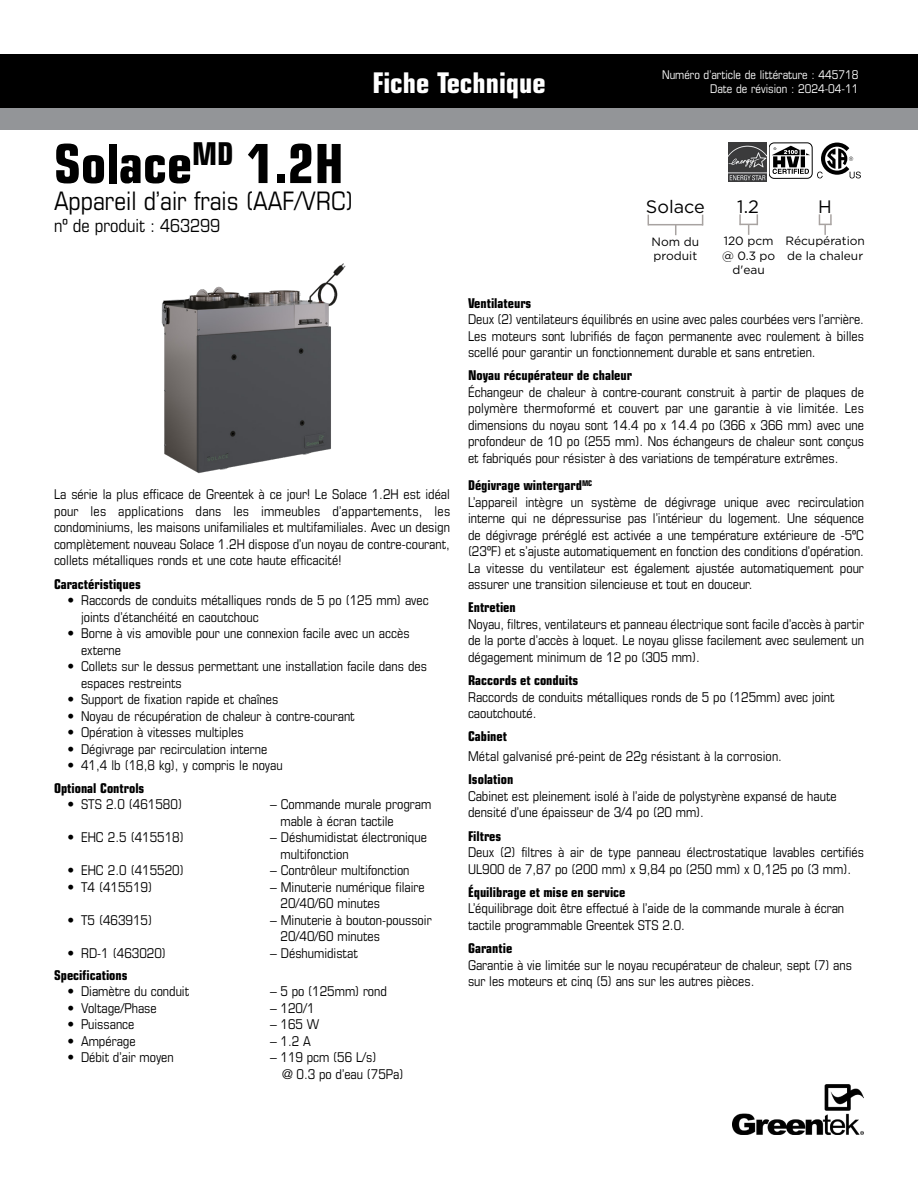
<style>
.page{position:relative;width:918px;height:1188px;background:#fff}
.page>*{position:absolute;margin:0;border:0;box-sizing:border-box;transform-origin:0 0}
.t1{font:700 condensed 54px "Eurostile LT Std";color:#000}
.t2{font:700 condensed 28.5px "Eurostile LT Std";color:#fff}
.t3{font:condensed 25.5px "Eurostile LT Std";color:#000}
.t4{font:condensed 18px "Eurostile LT Std";color:#000}
.t5{font:18px "Gotham";color:#000}
.t6{font:condensed 13.5px/16.5px "Eurostile LT Std";color:#000}
.t7{font:700 condensed 13.5px "Eurostile LT Std";color:#000}
.t8{font:condensed 12px/14.4px "Eurostile LT Std";color:#fff;text-align:right}
.t9{font:12px/14.4px "Gotham";color:#000}
.s1{font-weight:700}
</style>
<div class="page">
<div style="left:0;top:54px;width:918px;height:54px;background:#000"></div>
<div style="left:0;top:108px;width:918px;height:22px;background:#939598"></div>
<img style="left:733px;top:1084px;width:131px;height:50px">
<img style="left:161px;top:263px;width:185px;height:211px">
<svg style="left:817px;top:143px;width:44px;height:35px"></svg>
<div style="left:769px;top:143px;width:43px;height:36px;border:1px solid #000;border-radius:5px"></div>
<svg style="left:772px;top:146px;width:38px;height:28px"></svg>
<img style="left:729px;top:143px;width:38px;height:38px">
<svg style="left:739px;top:214px;width:19px;height:21px"></svg>
<svg style="left:819px;top:214px;width:13px;height:21px"></svg>
<hr style="left:648px;top:224px;width:55px;height:1px;background:#a8a3a1">
<h1 class="t1" style="left:54px;top:131px;width:291px">Solace<sup>MD</sup> 1.2H</h1>
<h3 class="t3" style="left:54px;top:186px;width:301px">Appareil d’air frais (AAF/VRC)</h3>
<h3 class="t4" style="left:54px;top:214px;width:168px">no de produit : 463299</h3>
<h2 class="t2" style="left:372px;top:65px;width:175px">Fiche Technique</h2>
<p class="t8" style="left:662px;top:67px;width:198px">Numéro d’article de littérature : 445718<br>Date de révision : 2024-04-11</p>
<h3 class="t5" style="left:646px;top:197px;width:60px">Solace</h3>
<p class="t9" style="left:652px;top:234px;width:49px">Nom du produit</p>
<h3 class="t5" style="left:737px;top:197px;width:23px">1.2</h3>
<h3 class="t5" style="left:818px;top:197px;width:15px">H</h3>
<p class="t9" style="left:722px;top:234px;width:55px;text-align:center">120 pcm @ 0.3 po d'eau</p>
<p class="t9" style="left:785px;top:234px;width:81px">Récupération de la chaleur</p>
<p class="t6" style="left:54px;top:486px;width:398px;text-align:justify">La série la plus efficace de Greentek à ce jour! Le Solace 1.2H est idéal pour les applications dans les immeubles d’appartements, les condominiums, les maisons unifamiliales et multifamiliales. Avec un design complètement nouveau Solace 1.2H dispose d’un noyau de contre-courant, collets métalliques ronds et une cote haute efficacité!</p>
<p class="t7" style="left:54px;top:576px;width:88px">Caractéristiques</p>
<p class="t6" style="left:81px;top:592px;width:349px;text-indent:-14px">• Raccords de conduits métalliques ronds de 5 po (125 mm) avec joints d’étanchéité en caoutchouc</p>
<p class="t6" style="left:81px;top:625px;width:330px;text-indent:-14px">• Borne à vis amovible pour une connexion facile avec un accès externe</p>
<p class="t6" style="left:81px;top:658px;width:348px;text-indent:-14px">• Collets sur le dessus permettant une installation facile dans des espaces restreints</p>
<p class="t6" style="left:68px;top:691px;width:212px">• Support de fixation rapide et chaînes</p>
<p class="t6" style="left:68px;top:707px;width:289px">• Noyau de récupération de chaleur à contre-courant</p>
<p class="t6" style="left:68px;top:724px;width:178px">• Opération à vitesses multiples</p>
<p class="t6" style="left:68px;top:740px;width:201px">• Dégivrage par recirculation interne</p>
<p class="t6" style="left:68px;top:757px;width:217px">• 41,4 lb (18,8 kg), y compris le noyau</p>
<p class="t7" style="left:54px;top:780px;width:92px">Optional Controls</p>
<p class="t6" style="left:68px;top:796px;width:116px">• STS 2.0 (461580)</p>
<p class="t6" style="left:281px;top:796px;width:152px;text-indent:-11px">– Commande murale program mable à écran tactile</p>
<p class="t6" style="left:68px;top:829px;width:118px">• EHC 2.5 (415518)</p>
<p class="t6" style="left:281px;top:829px;width:148px;text-indent:-11px">– Déshumidistat électronique multifonction</p>
<p class="t6" style="left:68px;top:862px;width:118px">• EHC 2.0 (415520)</p>
<p class="t6" style="left:270px;top:862px;width:141px">– Contrôleur multifonction</p>
<p class="t6" style="left:68px;top:879px;width:86px">• T4 (415519)</p>
<p class="t6" style="left:281px;top:879px;width:146px;text-indent:-11px">– Minuterie numérique filaire<br>20/40/60 minutes</p>
<p class="t6" style="left:68px;top:912px;width:86px">• T5 (463915)</p>
<p class="t6" style="left:281px;top:912px;width:153px;text-indent:-11px">– Minuterie à bouton-poussoir<br>20/40/60 minutes</p>
<p class="t6" style="left:68px;top:945px;width:100px">• RD-1 (463020)</p>
<p class="t6" style="left:270px;top:945px;width:89px">– Déshumidistat</p>
<p class="t7" style="left:54px;top:967px;width:75px">Specifications</p>
<p class="t6" style="left:68px;top:983px;width:123px">• Diamètre du conduit</p>
<p class="t6" style="left:270px;top:983px;width:119px">– 5 po (125mm) rond</p>
<p class="t6" style="left:68px;top:1000px;width:91px">• Voltage/Phase</p>
<p class="t6" style="left:270px;top:1000px;width:46px">– 120/1</p>
<p class="t6" style="left:68px;top:1016px;width:69px">• Puissance</p>
<p class="t6" style="left:270px;top:1016px;width:51px">– 165 W</p>
<p class="t6" style="left:68px;top:1033px;width:70px">• Ampérage</p>
<p class="t6" style="left:270px;top:1033px;width:42px">– 1.2 A</p>
<p class="t6" style="left:68px;top:1049px;width:108px">• Débit d’air moyen</p>
<p class="t6" style="left:282px;top:1049px;width:123px;text-indent:-12px">– 119 pcm (56 L/s)<br>@ 0.3 po d’eau (75Pa)</p>
<p class="t7" style="left:468px;top:295px;width:65px">Ventilateurs</p>
<p class="t6" style="left:468px;top:311px;width:398px;text-align:justify">Deux (2) ventilateurs équilibrés en usine avec pales courbées vers l’arrière.<br>Les moteurs sont lubrifiés de façon permanente avec roulement à billes scellé pour garantir un fonctionnement durable et sans entretien.</p>
<p class="t7" style="left:468px;top:367px;width:166px">Noyau récupérateur de chaleur</p>
<p class="t6" style="left:468px;top:383px;width:398px;text-align:justify">Échangeur de chaleur à contre-courant construit à partir de plaques de polymère thermoformé et couvert par une garantie à vie limitée. Les dimensions du noyau sont 14.4 po x 14.4 po (366 x 366 mm) avec une profondeur de 10 po (255 mm). Nos échangeurs de chaleur sont conçus et fabriqués pour résister à des variations de température extrêmes.</p>
<p class="t6" style="left:468px;top:477px;width:398px"><span class="s1">Dégivrage wintergard</span><sup>MC<br></sup>L’appareil intègre un système de dégivrage unique avec recirculation interne qui ne dépressurise pas l’intérieur du logement. Une séquence de dégivrage préréglé est activée a une température extérieure de -5ºC (23ºF) et s’ajuste automatiquement en fonction des conditions d’opération.<br>La vitesse du ventilateur est également ajustée automatiquement pour assurer une transition silencieuse et tout en douceur.</p>
<p class="t7" style="left:468px;top:599px;width:49px">Entretien</p>
<p class="t6" style="left:468px;top:616px;width:398px;text-align:justify">Noyau, filtres, ventilateurs et panneau électrique sont facile d’accès à partir de la porte d’accès à loquet. Le noyau glisse facilement avec seulement un dégagement minimum de 12 po (305 mm).</p>
<p class="t7" style="left:468px;top:672px;width:112px">Raccords et conduits</p>
<p class="t6" style="left:468px;top:688px;width:368px">Raccords de conduits métalliques ronds de 5 po (125mm) avec joint caoutchouté.</p>
<p class="t7" style="left:468px;top:728px;width:41px">Cabinet</p>
<p class="t6" style="left:468px;top:748px;width:315px">Métal galvanisé pré-peint de 22g résistant à la corrosion.</p>
<p class="t7" style="left:468px;top:771px;width:47px">Isolation</p>
<p class="t6" style="left:468px;top:788px;width:370px">Cabinet est pleinement isolé à l’aide de polystyrène expansé de haute densité d’une épaisseur de 3/4 po (20 mm).</p>
<p class="t7" style="left:468px;top:828px;width:35px">Filtres</p>
<p class="t6" style="left:468px;top:844px;width:398px">Deux (2) filtres à air de type panneau électrostatique lavables certifiés<br>UL900 de 7,87 po (200 mm) x 9,84 po (250 mm) x 0,125 po (3 mm).</p>
<p class="t7" style="left:468px;top:884px;width:159px">Équilibrage et mise en service</p>
<p class="t6" style="left:468px;top:900px;width:378px">L’équilibrage doit être effectué à l’aide de la commande murale à écran tactile programmable Greentek STS 2.0.</p>
<p class="t7" style="left:468px;top:940px;width:46px">Garantie</p>
<p class="t6" style="left:468px;top:956px;width:386px">Garantie à vie limitée sur le noyau recupérateur de chaleur, sept (7) ans sur les moteurs et cinq (5) ans sur les autres pièces.</p>
</div>
